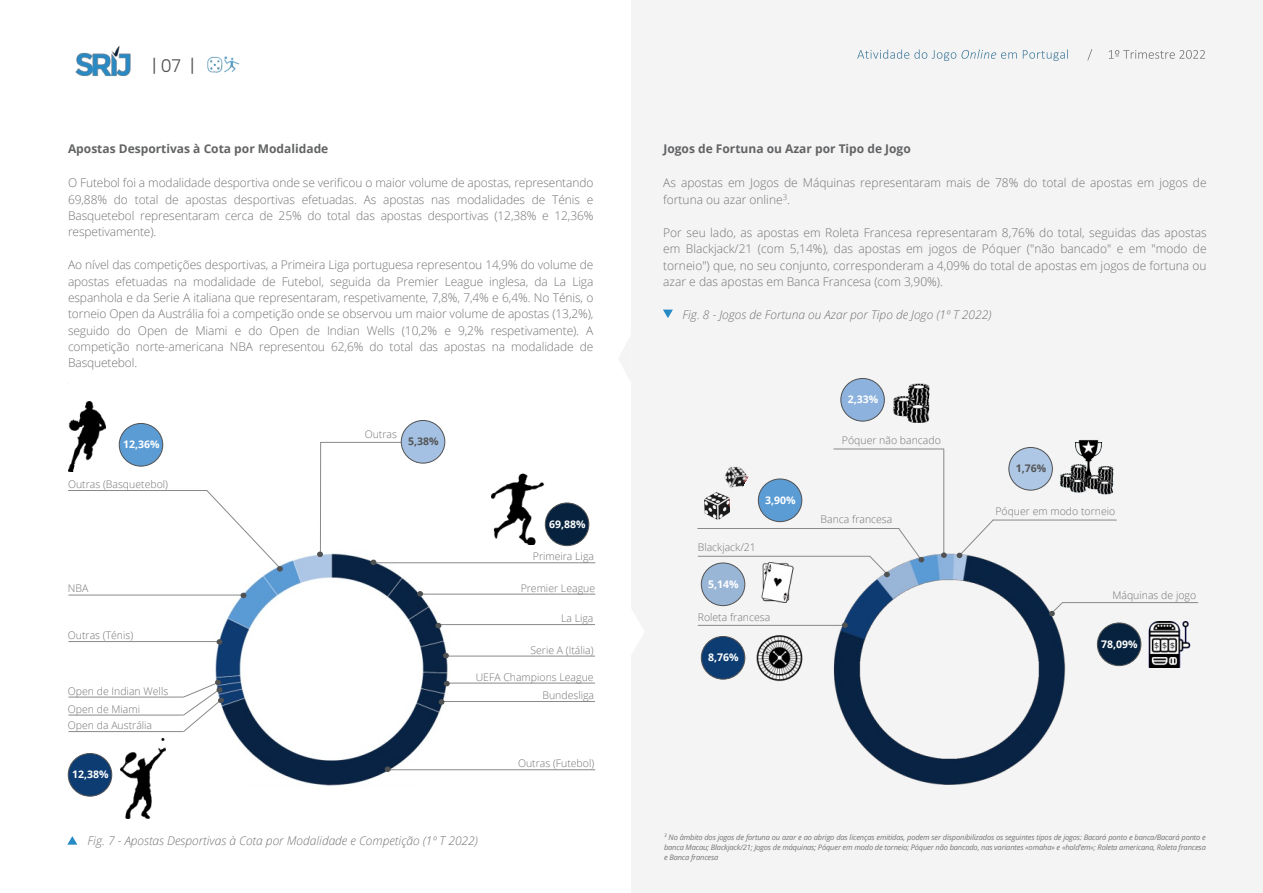
<style>
.page{position:relative;width:1263px;height:893px;background:#fff}
.page>*{position:absolute;margin:0;border:0;box-sizing:border-box;transform-origin:0 0}
.t1{font:300 18px "Poppins";color:#515253}
.t2{font:300 12px/16.4px "Open Sans";color:#737475;text-align:justify}
.t3{font:italic 300 12px "Open Sans";color:#737475}
.t4{font:700 12px "Open Sans";color:#626364}
.t5{font:300 10.5px/18.5px "Open Sans";color:#737475;text-align:right}
.t6{font:700 10.5px "Open Sans";color:#fff}
.t7{font:700 10.5px "Open Sans";color:#545556}
.t8{font:italic 7.5px/10.2px "Open Sans";letter-spacing:-.02em;color:#737475;text-align:justify}
</style>
<div class="page">
<img style="left:211px;top:551px;width:240px;height:235px">
<div style="left:631px;top:0;width:632px;height:893px;background:#f4f4f5"></div>
<img style="left:822px;top:550px;width:253px;height:235px">
<svg style="left:67px;top:836px;width:10px;height:9px"></svg>
<svg style="left:663px;top:310px;width:10px;height:8px"></svg>
<img style="left:1148px;top:621px;width:43px;height:46px">
<img style="left:893px;top:383px;width:37px;height:40px">
<svg style="left:631px;top:610px;width:13px;height:43px"></svg>
<svg style="left:619px;top:338px;width:11px;height:41px"></svg>
<img style="left:1049px;top:440px;width:65px;height:55px">
<img style="left:761px;top:562px;width:33px;height:41px">
<img style="left:756px;top:635px;width:47px;height:47px">
<svg style="left:897px;top:528px;width:27px;height:34px"></svg>
<hr style="left:698px;top:556px;width:172px;height:1px;background:#88898b">
<svg style="left:868px;top:555px;width:22px;height:22px"></svg>
<hr style="left:697px;top:528px;width:202px;height:1px;background:#88898b">
<hr style="left:698px;top:625px;width:145px;height:1px;background:#88898b">
<svg style="left:842px;top:622px;width:6px;height:6px"></svg>
<hr style="left:1062px;top:602px;width:136px;height:1px;background:#88898b">
<svg style="left:1049px;top:601px;width:15px;height:15px"></svg>
<hr style="left:993px;top:520px;width:124px;height:1px;background:#88898b">
<svg style="left:957px;top:519px;width:38px;height:39px"></svg>
<div style="left:1097px;top:623px;width:44px;height:43px;background:#06223e;border-radius:50%"></div>
<div style="left:1097px;top:623px;width:44px;height:43px;border:1px solid #515253;border-radius:50%"></div>
<div style="left:701px;top:636px;width:44px;height:43px;background:#0d3c72;border-radius:50%"></div>
<div style="left:701px;top:636px;width:44px;height:44px;border:1px solid #515253;border-radius:50%"></div>
<div style="left:701px;top:563px;width:44px;height:43px;background:#9ab6d7;border-radius:50%"></div>
<div style="left:701px;top:563px;width:44px;height:43px;border:1px solid #515253;border-radius:50%"></div>
<div style="left:758px;top:479px;width:44px;height:43px;background:#5b9cd5;border-radius:50%"></div>
<div style="left:758px;top:479px;width:44px;height:43px;border:1px solid #515253;border-radius:50%"></div>
<div style="left:1009px;top:447px;width:43px;height:43px;background:#aec7e5;border-radius:50%"></div>
<div style="left:1008px;top:447px;width:45px;height:44px;border:1px solid #515253;border-radius:50%"></div>
<hr style="left:68px;top:641px;width:152px;height:1px;background:#88898b">
<hr style="left:321px;top:442px;width:80px;height:1px;background:#88898b">
<hr style="left:375px;top:562px;width:220px;height:1px;background:#88898b">
<hr style="left:421px;top:594px;width:174px;height:1px;background:#88898b">
<hr style="left:448px;top:656px;width:147px;height:1px;background:#88898b">
<hr style="left:444px;top:683px;width:151px;height:1px;background:#88898b">
<hr style="left:442px;top:701px;width:153px;height:1px;background:#88898b">
<hr style="left:388px;top:769px;width:207px;height:1px;background:#88898b">
<svg style="left:385px;top:766px;width:6px;height:6px"></svg>
<svg style="left:439px;top:699px;width:5px;height:6px"></svg>
<svg style="left:444px;top:681px;width:6px;height:5px"></svg>
<svg style="left:217px;top:639px;width:5px;height:6px"></svg>
<svg style="left:370px;top:560px;width:6px;height:5px"></svg>
<svg style="left:417px;top:591px;width:6px;height:6px"></svg>
<svg style="left:443px;top:653px;width:6px;height:5px"></svg>
<img style="left:492px;top:473px;width:62px;height:72px">
<img style="left:121px;top:739px;width:44px;height:79px">
<div style="left:68px;top:753px;width:44px;height:43px;background:#0d3c72;border-radius:50%"></div>
<div style="left:68px;top:753px;width:44px;height:44px;border:1px solid #515253;border-radius:50%"></div>
<div style="left:401px;top:420px;width:44px;height:43px;background:#a4c0e3;border-radius:50%"></div>
<div style="left:401px;top:420px;width:44px;height:44px;border:1px solid #515253;border-radius:50%"></div>
<div style="left:545px;top:503px;width:44px;height:43px;background:#06223e;border-radius:50%"></div>
<div style="left:545px;top:503px;width:44px;height:43px;border:1px solid #515253;border-radius:50%"></div>
<hr style="left:320px;top:442px;width:1px;height:112px;background:#88898b">
<svg style="left:317px;top:552px;width:6px;height:5px"></svg>
<hr style="left:833px;top:448px;width:111px;height:1px;background:#88898b">
<hr style="left:943px;top:449px;width:1px;height:106px;background:#88898b">
<svg style="left:941px;top:552px;width:6px;height:6px"></svg>
<img style="left:705px;top:492px;width:24px;height:27px">
<div style="left:841px;top:378px;width:43px;height:43px;background:#8cb2dd;border-radius:50%"></div>
<div style="left:840px;top:378px;width:45px;height:44px;border:1px solid #515253;border-radius:50%"></div>
<img style="left:724px;top:466px;width:25px;height:22px">
<hr style="left:68px;top:490px;width:139px;height:1px;background:#88898b">
<svg style="left:206px;top:490px;width:77px;height:82px"></svg>
<img style="left:75px;top:45px;width:56px;height:31px">
<hr style="left:440px;top:624px;width:155px;height:1px;background:#88898b">
<svg style="left:435px;top:623px;width:6px;height:5px"></svg>
<div style="left:119px;top:423px;width:44px;height:43px;background:#5b9cd5;border-radius:50%"></div>
<div style="left:119px;top:423px;width:44px;height:44px;border:1px solid #515253;border-radius:50%"></div>
<hr style="left:68px;top:595px;width:175px;height:1px;background:#88898b">
<svg style="left:241px;top:593px;width:5px;height:5px"></svg>
<img style="left:68px;top:401px;width:37px;height:71px">
<img style="left:207px;top:56px;width:33px;height:17px">
<svg style="left:857px;top:49px;width:160px;height:12px"></svg>
<svg style="left:1023px;top:49px;width:45px;height:12px"></svg>
<svg style="left:1087px;top:49px;width:5px;height:11px"></svg>
<svg style="left:1109px;top:50px;width:96px;height:9px"></svg>
<hr style="left:68px;top:697px;width:116px;height:1px;background:#88898b">
<hr style="left:68px;top:715px;width:116px;height:1px;background:#88898b">
<hr style="left:68px;top:731px;width:116px;height:1px;background:#88898b">
<svg style="left:182px;top:680px;width:42px;height:53px"></svg>
<h1 class="t1" style="left:153px;top:53px;width:43px">|07 |</h1>
<p class="t4" style="left:68px;top:140px;width:262px">Apostas Desportivas à Cota por Modalidade</p>
<p class="t2" style="left:68px;top:175px;width:527px">O Futebol foi a modalidade desportiva onde se verificou o maior volume de apostas, representando 69,88% do total de apostas desportivas efetuadas. As apostas nas modalidades de Ténis e Basquetebol representaram cerca de 25% do total das apostas desportivas (12,38% e 12,36% respetivamente).</p>
<p class="t2" style="left:68px;top:256px;width:527px">Ao nível das competições desportivas, a Primeira Liga portuguesa representou 14,9% do volume de apostas efetuadas na modalidade de Futebol, seguida da Premier League inglesa, da La Liga espanhola e da Serie A italiana que representaram, respetivamente, 7,8%, 7,4% e 6,4%. No Ténis, o torneio Open da Austrália foi a competição onde se observou um maior volume de apostas (13,2%), seguido do Open de Miami e do Open de Indian Wells (10,2% e 9,2% respetivamente). A competição norte-americana NBA representou 62,6% do total das apostas na modalidade de Basquetebol.</p>
<p class="t6" style="left:123px;top:437px;width:38px">12,36%</p>
<p class="t5" style="left:68px;top:474px;width:102px">Outras (Basquetebol)</p>
<p class="t5" style="left:68px;top:579px;width:22px">NBA</p>
<p class="t5" style="left:68px;top:626px;width:67px">Outras (Ténis)</p>
<p class="t5" style="left:68px;top:682px;width:102px;line-height:18px;text-align:left">Open de Indian Wells<br>Open de Miami</p>
<p class="t5" style="left:68px;top:716px;width:86px">Open da Austrália</p>
<p class="t6" style="left:72px;top:767px;width:38px">12,38%</p>
<p class="t5" style="left:365px;top:425px;width:34px">Outras</p>
<p class="t7" style="left:408px;top:434px;width:32px">5,38%</p>
<p class="t6" style="left:549px;top:516px;width:38px">69,88%</p>
<p class="t5" style="left:533px;top:547px;width:63px">Primeira Liga</p>
<p class="t5" style="left:521px;top:579px;width:76px">Premier League</p>
<p class="t5" style="left:561px;top:609px;width:34px">La Liga</p>
<p class="t5" style="left:530px;top:641px;width:65px">Serie A (Itália)</p>
<p class="t5" style="left:476px;top:667px;width:120px">UEFA Champions League<br>Bundesliga</p>
<p class="t5" style="left:518px;top:753px;width:78px">Outras (Futebol)</p>
<p class="t3" style="left:88px;top:832px;width:392px">Fig. 7 - Apostas Desportivas à Cota por Modalidade e Competição (1º T 2022)</p>
<p class="t4" style="left:663px;top:140px;width:249px">Jogos de Fortuna ou Azar por Tipo de Jogo</p>
<p class="t2" style="left:663px;top:175px;width:545px">As apostas em Jogos de Máquinas representaram mais de 78% do total de apostas em jogos de fortuna ou azar online<sup>3</sup>.</p>
<p class="t2" style="left:663px;top:224px;width:545px">Por seu lado, as apostas em Roleta Francesa representaram 8,76% do total, seguidas das apostas em Blackjack/21 (com 5,14%), das apostas em jogos de Póquer ("não bancado" e em "modo de torneio") que, no seu conjunto, corresponderam a 4,09% do total de apostas em jogos de fortuna ou azar e das apostas em Banca Francesa (com 3,90%).</p>
<p class="t3" style="left:682px;top:306px;width:311px">Fig. 8 - Jogos de Fortuna ou Azar por Tipo de Jogo (1º T 2022)</p>
<p class="t6" style="left:848px;top:392px;width:32px">2,33%</p>
<p class="t6" style="left:765px;top:492px;width:32px">3,90%</p>
<p class="t5" style="left:698px;top:538px;width:60px">Blackjack/21</p>
<p class="t6" style="left:708px;top:576px;width:32px">5,14%</p>
<p class="t5" style="left:698px;top:608px;width:74px">Roleta francesa</p>
<p class="t6" style="left:708px;top:650px;width:32px">8,76%</p>
<p class="t5" style="left:842px;top:431px;width:100px">Póquer não bancado</p>
<p class="t5" style="left:820px;top:510px;width:73px">Banca francesa</p>
<p class="t7" style="left:1016px;top:461px;width:32px">1,76%</p>
<p class="t5" style="left:995px;top:502px;width:121px">Póquer em modo torneio</p>
<p class="t5" style="left:1112px;top:585px;width:85px">Máquinas de jogo</p>
<p class="t6" style="left:1101px;top:636px;width:38px">78,09%</p>
<p class="t8" style="left:664px;top:832px;width:543px"><sup>3</sup> No âmbito dos jogos de fortuna ou azar e ao abrigo das licenças emitidas, podem ser disponibilizados os seguintes tipos de jogos: Bacará ponto e banca/Bacará ponto e banca Macau; Blackjack/21; Jogos de máquinas; Póquer em modo de torneio; Póquer não bancado, nas variantes «omaha» e «hold’em»; Roleta americana, Roleta francesa e Banca francesa</p>
</div>
